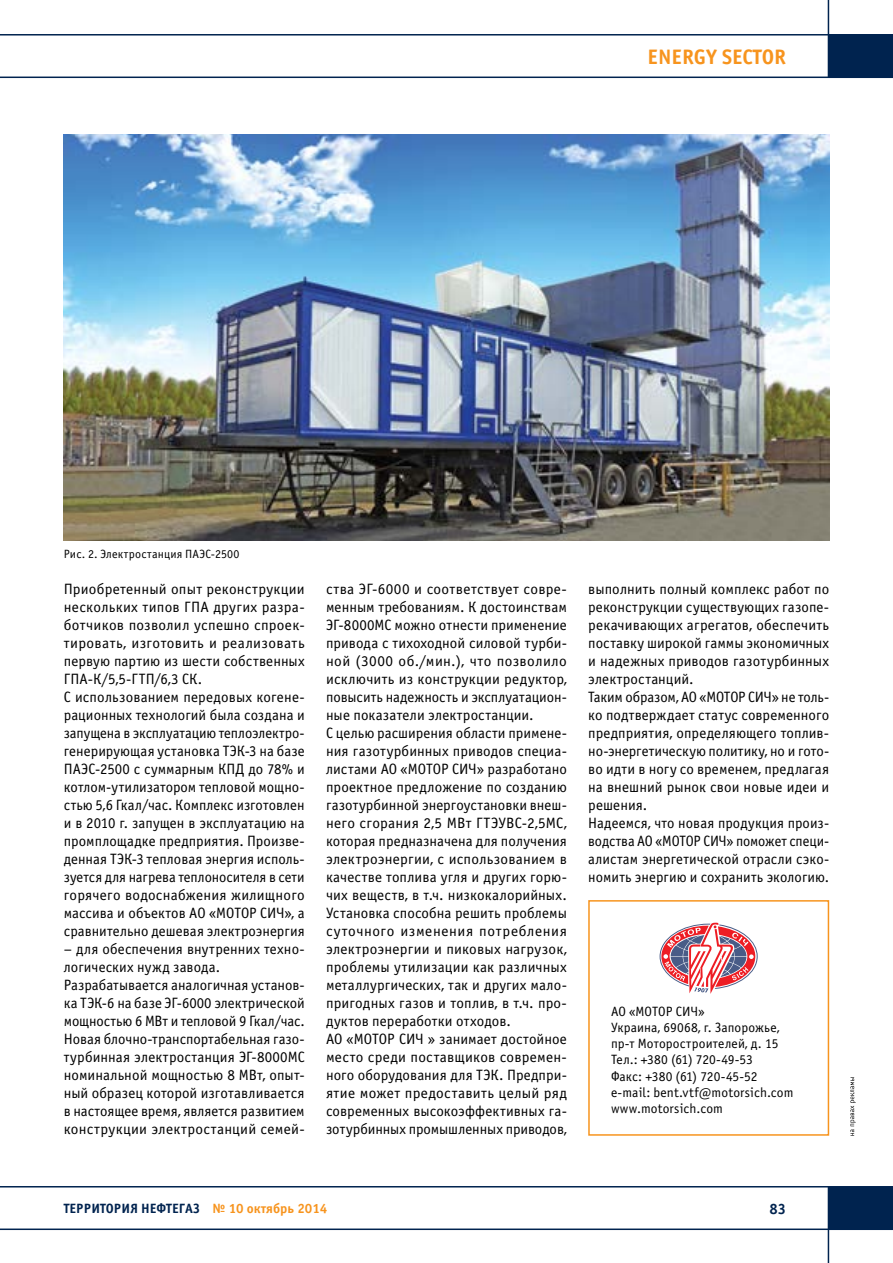
<style>
.page{position:relative;width:893px;height:1263px;background:#fff}
.page>*{position:absolute;margin:0;border:0;box-sizing:border-box;transform-origin:0 0}
.t1{font:700 21px "Officina Sans C";color:#f7941e}
.t2{font:15px/18px "Officina Sans C";letter-spacing:.005em;color:#000}
.t3{font:700 15px "Officina Sans C";color:#00234f}
.t4{font:13.5px/16.2px "Officina Sans C";letter-spacing:.005em;color:#000}
.t5{font:700 13.5px "Officina Sans C";color:#00234f}
.t6{font:12px "Officina Sans C";letter-spacing:.015em;color:#000}
.s1{color:#f7941e}
</style>
<div class="page">
<hr style="left:828px;top:0;width:1px;height:78px;background:#00234f">
<div style="left:828px;top:35px;width:65px;height:42px;background:#00234f"></div>
<hr style="left:0;top:77px;width:893px;height:1px;background:#00234f">
<hr style="left:0;top:34px;width:893px;height:2px;background:#00234f">
<hr style="left:828px;top:1186px;width:1px;height:77px;background:#00234f">
<div style="left:828px;top:1187px;width:65px;height:42px;background:#00234f"></div>
<hr style="left:0;top:1186px;width:893px;height:1px;background:#00234f">
<hr style="left:0;top:1228px;width:893px;height:2px;background:#00234f">
<img style="left:64px;top:134px;width:765px;height:406px">
<div style="left:588px;top:900px;width:241px;height:236px;border:2px solid #f7941e"></div>
<svg style="left:660px;top:922px;width:98px;height:72px"></svg>
<svg style="left:850px;top:1077px;width:6px;height:59px"></svg>
<h1 class="t1" style="left:648px;top:45px;width:140px">ENERGY SECTOR</h1>
<p class="t6" style="left:64px;top:547px;width:177px">Рис. 2. Электростанция ПАЭС-2500</p>
<p class="t2" style="left:64px;top:580px;width:242px">Приобретенный опыт реконструкции нескольких типов ГПА других разра&shy;ботчиков позволил успешно спроек&shy;тировать, изготовить и реализовать первую партию из шести собственных ГПА-К/5,5-ГТП/6,3 СК.<br>С использованием передовых когене&shy;рационных технологий была создана и запущена в эксплуатацию теплоэлектро&shy;генерирующая установка ТЭК-3 на базе ПАЭС-2500 с суммарным КПД до 78% и котлом-утилизатором тепловой мощно&shy;стью 5,6 Гкал/час. Комплекс изготовлен и в 2010 г. запущен в эксплуатацию на промплощадке предприятия. Произве&shy;денная ТЭК-3 тепловая энергия исполь&shy;зуется для нагрева теплоносителя в сети горячего водоснабжения жилищного массива и объектов АО «МОТОР СИЧ», а сравнительно дешевая электроэнергия</p>
<p class="t2" style="left:64px;top:940px;width:242px">– для обеспечения внутренних техно&shy;логических нужд завода.<br>Разрабатывается аналогичная установ&shy;ка ТЭК-6 на базе ЭГ-6000 электрической мощностью 6 МВт и тепловой 9 Гкал/час.<br>Новая блочно-транспортабельная газо&shy;турбинная электростанция ЭГ-8000МС номинальной мощностью 8 МВт, опыт&shy;ный образец которой изготавливается в настоящее время, является развитием конструкции электростанций семей-</p>
<p class="t2" style="left:326px;top:580px;width:242px">ства ЭГ-6000 и соответствует совре&shy;менным требованиям. К достоинствам ЭГ-8000МС можно отнести применение привода с тихоходной силовой турби&shy;ной (3000 об./мин.), что позволило исключить из конструкции редуктор, повысить надежность и эксплуатацион&shy;ные показатели электростанции.<br>С целью расширения области примене&shy;ния газотурбинных приводов специа&shy;листами АО «МОТОР СИЧ» разработано проектное предложение по созданию газотурбинной энергоустановки внеш&shy;него сгорания 2,5 МВт ГТЭУВС-2,5МС, которая предназначена для получения электроэнергии, с использованием в качестве топлива угля и других горю&shy;чих веществ, в т.ч. низкокалорийных.<br>Установка способна решить проблемы суточного изменения потребления электроэнергии и пиковых нагрузок, проблемы утилизации как различных металлургических, так и других мало&shy;пригодных газов и топлив, в т.ч. про&shy;дуктов переработки отходов.<br>АО «МОТОР СИЧ » занимает достойное место среди поставщиков современ&shy;ного оборудования для ТЭК. Предпри&shy;ятие может предоставить целый ряд современных высокоэффективных га&shy;зотурбинных промышленных приводов,</p>
<p class="t2" style="left:588px;top:580px;width:242px">выполнить полный комплекс работ по реконструкции существующих газопе&shy;рекачивающих агрегатов, обеспечить поставку широкой гаммы экономичных и надежных приводов газотурбинных электростанций.<br>Таким образом, АО «МОТОР СИЧ» не толь&shy;ко подтверждает статус современного предприятия, определяющего топлив&shy;но-энергетическую политику, но и гото&shy;во идти в ногу со временем, предлагая на внешний рынок свои новые идеи и решения.<br>Надеемся, что новая продукция произ&shy;водства АО «МОТОР СИЧ» поможет специ&shy;алистам энергетической отрасли сэко&shy;номить энергию и сохранить экологию.</p>
<p class="t4" style="left:611px;top:1003px;width:184px">АО «МОТОР СИЧ»<br>Украина, 69068, г. Запорожье, пр-т Моторостроителей, д. 15<br>Тел.: +380 (61) 720-49-53<br>Факс: +380 (61) 720-45-52 e-mail: bent.vtf@motorsich.com www.motorsich.com</p>
<p class="t5" style="left:64px;top:1201px;width:265px">ТЕРРИТОРИЯ НЕФТЕГАЗ <span class="s1">№ 10 октябрь 2014</span></p>
<p class="t3" style="left:770px;top:1200px;width:18px">83</p>
</div>
